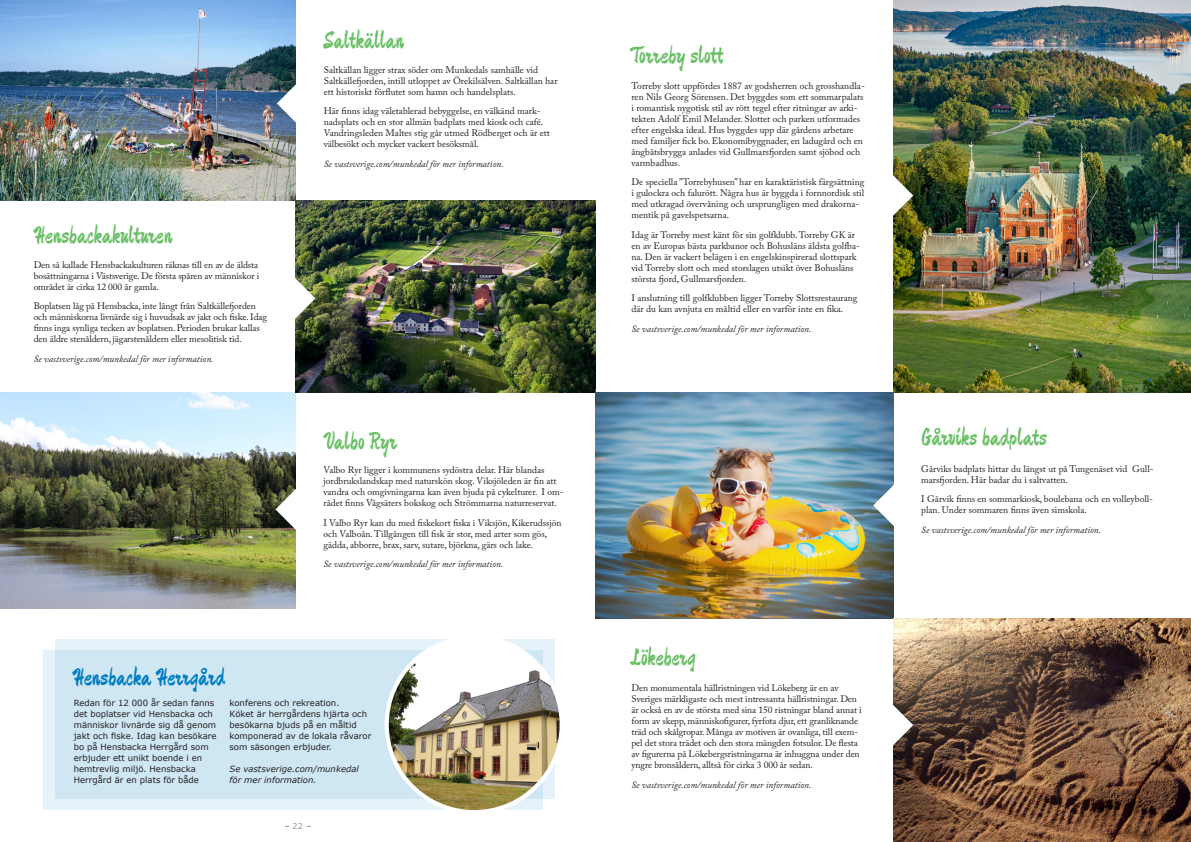
<style>
.page{position:relative;width:1191px;height:842px;background:#fff}
.page>*{position:absolute;margin:0;border:0;box-sizing:border-box;transform-origin:0 0}
.Ingress_handstil_Grö{font:24px "Devonshire";color:#6bc067}
.Ingress_handstil_Blå{font:24px "Devonshire";color:#007cc2}
.Brödtext{font:9.5px/11px "Adobe Caslon Pro";color:#231f20}
.Brödtext-2{font:italic 9.5px "Adobe Caslon Pro";color:#231f20}
.Box_Verdana{font:8.5px/11px "Verdana";color:#231f20}
.Box_Verdana-2{font:italic 8.5px "Verdana";color:#231f20}
.t1{font:8px "Verdana";color:#939598}
</style>
<div class="page">
<img style="left:0;top:393px;width:295px;height:215px">
<img style="left:295px;top:200px;width:300px;height:193px">
<img style="left:0;top:0;width:295px;height:200px">
<svg style="left:295px;top:277px;width:20px;height:43px"></svg>
<svg style="left:275px;top:488px;width:21px;height:42px"></svg>
<svg style="left:277px;top:82px;width:19px;height:43px"></svg>
<div style="left:43px;top:650px;width:499px;height:159px;background:#e6f2f9"></div>
<svg style="left:55px;top:639px;width:499px;height:160px;fill:#cfe6f3"></svg>
<img style="left:387px;top:637px;width:175px;height:175px;border-radius:87px">
<div style="left:384px;top:635px;width:180px;height:179px;border:4px solid #fff;border-radius:50%"></div>
<img style="left:595px;top:393px;width:298px;height:225px">
<img style="left:893px;top:0;width:298px;height:393px">
<img style="left:893px;top:618px;width:298px;height:224px">
<svg style="left:893px;top:174px;width:20px;height:43px"></svg>
<svg style="left:893px;top:704px;width:20px;height:42px"></svg>
<svg style="left:873px;top:484px;width:21px;height:43px"></svg>
<p class="Ingress_handstil_Grö" style="left:34px;top:220px;width:140px">Hensbackakulturen</p>
<p class="Brödtext" style="left:34px;top:259px;width:227px">Den så kallade Hensbackakulturen räknas till en av de äldsta bosättningarna i Västsverige. De första spåren av människor i området är cirka 12 000 år gamla.</p>
<p class="Brödtext" style="left:34px;top:301px;width:235px">Boplatsen låg på Hensbacka, inte långt från Saltkällefjorden och människorna livnärde sig i huvudsak av jakt och fiske. Idag finns inga synliga tecken av boplatsen. Perioden brukar kallas den äldre stenåldern, jägarstenåldern eller mesolitisk tid.</p>
<p class="Brödtext-2" style="left:34px;top:353px;width:181px">Se vastsverige.com/munkedal för mer information.</p>
<p class="Ingress_handstil_Grö" style="left:324px;top:24px;width:82px">Saltkällan</p>
<p class="Brödtext" style="left:324px;top:64px;width:235px">Saltkällan ligger strax söder om Munkedals samhälle vid<br>Saltkällefjorden, intill utloppet av Örekilsälven. Saltkällan har ett historiskt förflutet som hamn och handelsplats.</p>
<p class="Brödtext" style="left:324px;top:105px;width:228px">Här finns idag väletablerad bebyggelse, en välkänd mark&shy;nadsplats och en stor allmän badplats med kiosk och café.<br>Vandringsleden Maltes stig går utmed Rödberget och är ett välbesökt och mycket vackert besöksmål.</p>
<p class="Brödtext-2" style="left:324px;top:158px;width:181px">Se vastsverige.com/munkedal för mer information.</p>
<p class="Ingress_handstil_Grö" style="left:323px;top:426px;width:75px">Valbo Ryr</p>
<p class="Brödtext" style="left:323px;top:464px;width:242px">Valbo Ryr ligger i kommunens sydöstra delar. Här blandas jordbrukslandskap med naturskön skog. Viksjöleden är fin att vandra och omgivningarna kan även bjuda på cykelturer. I om&shy;rådet finns Vågsäters bokskog och Strömmarna naturreservat.</p>
<p class="Brödtext" style="left:323px;top:517px;width:240px">I Valbo Ryr kan du med fiskekort fiska i Viksjön, Kikerudssjön och Valboån. Tillgången till fisk är stor, med arter som gös, gädda, abborre, brax, sarv, sutare, björkna, gärs och lake.</p>
<p class="Brödtext-2" style="left:323px;top:558px;width:181px">Se vastsverige.com/munkedal för mer information.</p>
<p class="Ingress_handstil_Blå" style="left:73px;top:661px;width:154px">Hensbacka Herrgård</p>
<p class="Box_Verdana" style="left:74px;top:697px;width:144px">Redan för 12 000 år sedan fanns det boplatser vid Hensbacka och människor livnärde sig då genom jakt och fiske. Idag kan besökare bo på Hensbacka Herrgård som erbjuder ett unikt boende i en hemtrevlig miljö. Hensbacka<br>Herrgård är en plats för både</p>
<p class="Box_Verdana" style="left:229px;top:697px;width:111px">konferens och rekreation.</p>
<p class="Box_Verdana" style="left:229px;top:708px;width:143px">Köket är herrgårdens hjärta och besökarna bjuds på en måltid komponerad av de lokala råvaror som säsongen erbjuder.</p>
<p class="Box_Verdana-2" style="left:229px;top:763px;width:131px">Se vastsverige.com/munkedal</p>
<p class="Box_Verdana-2" style="left:229px;top:774px;width:88px">för mer information.</p>
<p class="t1" style="left:293px;top:820px;width:12px">22</p>
<p class="Ingress_handstil_Grö" style="left:631px;top:39px;width:94px">Torreby slott</p>
<p class="Brödtext" style="left:631px;top:80px;width:235px">Torreby slott uppfördes 1887 av godsherren och grosshandla&shy;ren Nils Georg Sörensen. Det byggdes som ett sommarpalats i romantisk nygotisk stil av rött tegel efter ritningar av arki&shy;tekten Adolf Emil Melander. Slottet och parken utformades efter engelska ideal. Hus byggdes upp där gårdens arbetare med familjer fick bo. Ekonomibyggnader, en ladugård och en ångbåtsbrygga anlades vid Gullmarsfjorden samt sjöbod och varmbadhus.</p>
<p class="Brödtext" style="left:631px;top:176px;width:234px">De speciella ”Torrebyhusen” har en karaktäristisk färgsättning i gulockra och falurött. Några hus är byggda i fornnordisk stil med utkragad övervåning och ursprungligen med drakorna&shy;mentik på gavelspetsarna.</p>
<p class="Brödtext" style="left:631px;top:229px;width:230px">Idag är Torreby mest känt för sin golfklubb. Torreby GK är en av Europas bästa parkbanor och Bohusläns äldsta golfba&shy;na. Den är vackert belägen i en engelskinspirerad slottspark vid Torreby slott och med storslagen utsikt över Bohusläns största fjord, Gullmarsfjorden.</p>
<p class="Brödtext" style="left:631px;top:292px;width:227px">I anslutning till golfklubben ligger Torreby Slottsrestaurang där du kan avnjuta en måltid eller en varför inte en fika.</p>
<p class="Brödtext-2" style="left:631px;top:323px;width:181px">Se vastsverige.com/munkedal för mer information.</p>
<p class="Ingress_handstil_Grö" style="left:631px;top:641px;width:66px">Lökeberg</p>
<p class="Brödtext" style="left:631px;top:682px;width:232px">Den monumentala hällristningen vid Lökeberg är en av Sveriges märkligaste och mest intressanta hällristningar. Den är också en av de största med sina 150 ristningar bland annat i form av skepp, människofigurer, fyrfota djur, ett granliknande träd och skålgropar. Många av motiven är ovanliga, till exem&shy;pel det stora trädet och den stora mängden fotsulor. De flesta av figurerna på Lökebergsristningarna är inhuggna under den yngre bronsåldern, alltså för cirka 3 000 år sedan.</p>
<p class="Brödtext-2" style="left:631px;top:779px;width:181px">Se vastsverige.com/munkedal för mer information.</p>
<p class="Ingress_handstil_Grö" style="left:921px;top:422px;width:127px">Gårviks badplats</p>
<p class="Brödtext" style="left:921px;top:463px;width:234px">Gårviks badplats hittar du längst ut på Tungenäset vid Gull&shy;marsfjorden. Här badar du i saltvatten.</p>
<p class="Brödtext" style="left:921px;top:494px;width:233px">I Gårvik finns en sommarkiosk, boulebana och en volleyboll&shy;plan. Under sommaren finns även simskola.</p>
<p class="Brödtext-2" style="left:921px;top:524px;width:181px">Se vastsverige.com/munkedal för mer information.</p>
</div>
